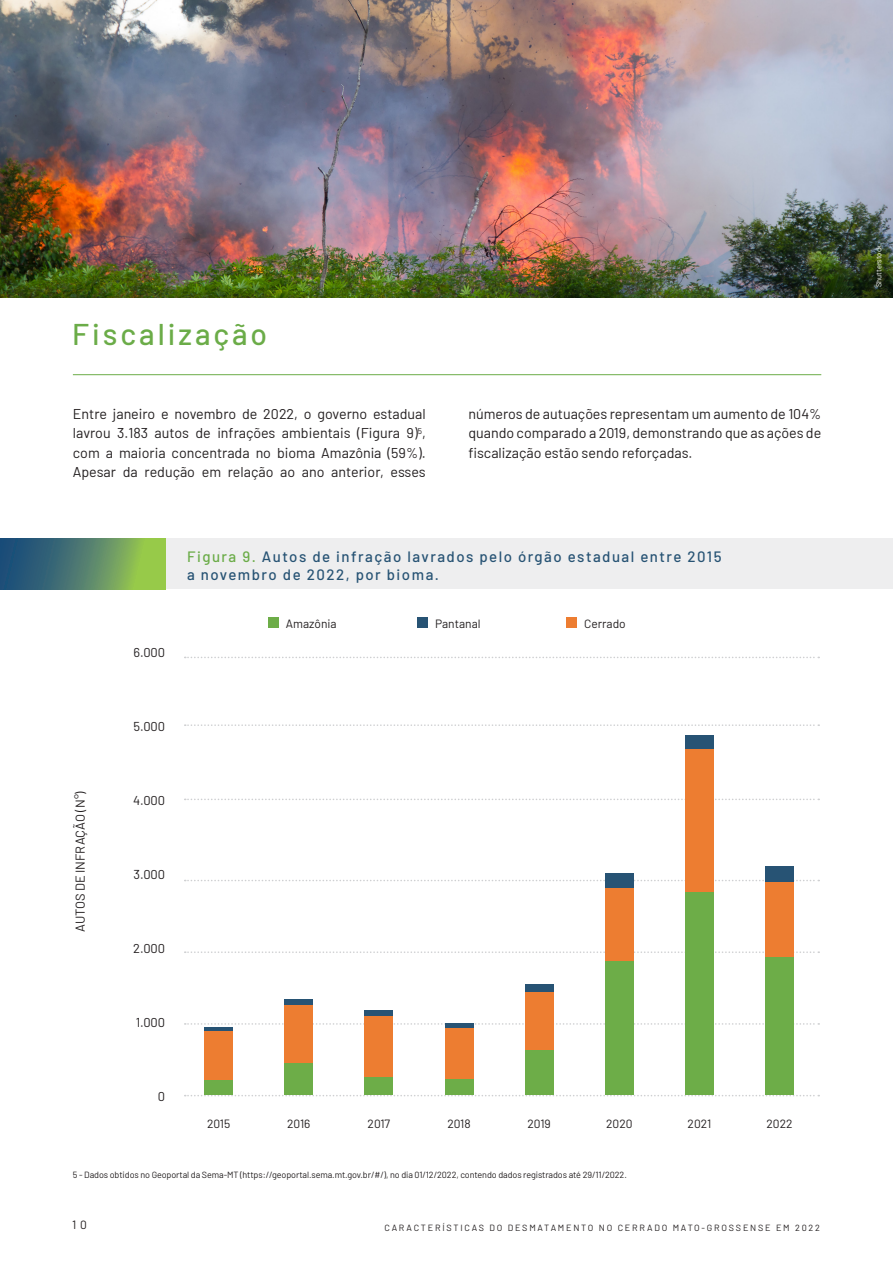
<style>
.page{position:relative;width:893px;height:1263px;background:#fff}
.page>*{position:absolute;margin:0;border:0;box-sizing:border-box;transform-origin:0 0}
.t1{font:500 30px "Barlow";letter-spacing:.1em;color:#6bac48}
.t2{font:500 15px "Barlow";letter-spacing:.1em;color:#275374}
.t3{font:14.25px/19.5px "Barlow";color:#231f20;text-align:justify}
.t4{font:12.9px "Barlow";color:#231f20}
.t5{font:12px "Barlow";color:#231f20}
.t6{font:9px "Barlow";letter-spacing:-.01em;color:#231f20}
.t7{font:9px "Barlow";letter-spacing:.2em;color:#231f20}
.t8{font:7.5px "Barlow";color:#fff}
.s1{color:#6bac48}
</style>
<div class="page">
<div style="left:0;top:538px;width:893px;height:51px;background:#eeeeef"></div>
<hr style="left:73px;top:374px;width:748px;height:1px;background:#6bac48">
<svg style="left:185px;top:1095px;width:634px;height:1px"></svg>
<svg style="left:185px;top:1023px;width:634px;height:2px"></svg>
<svg style="left:185px;top:951px;width:634px;height:2px"></svg>
<svg style="left:185px;top:880px;width:634px;height:1px"></svg>
<svg style="left:185px;top:798px;width:634px;height:2px"></svg>
<svg style="left:185px;top:724px;width:634px;height:2px"></svg>
<svg style="left:185px;top:657px;width:634px;height:1px"></svg>
<div style="left:205px;top:1027px;width:28px;height:68px;background:#275374"></div>
<div style="left:285px;top:999px;width:28px;height:96px;background:#275374"></div>
<div style="left:365px;top:1011px;width:28px;height:84px;background:#275374"></div>
<div style="left:445px;top:1023px;width:28px;height:72px;background:#275374"></div>
<div style="left:525px;top:984px;width:28px;height:111px;background:#275374"></div>
<div style="left:605px;top:873px;width:28px;height:222px;background:#275374"></div>
<div style="left:765px;top:866px;width:29px;height:229px;background:#275374"></div>
<div style="left:685px;top:735px;width:28px;height:360px;background:#275374"></div>
<div style="left:205px;top:1031px;width:28px;height:64px;background:#ed7d31"></div>
<div style="left:285px;top:1005px;width:28px;height:90px;background:#ed7d31"></div>
<div style="left:365px;top:1016px;width:28px;height:79px;background:#ed7d31"></div>
<div style="left:445px;top:1028px;width:28px;height:67px;background:#ed7d31"></div>
<div style="left:525px;top:992px;width:28px;height:103px;background:#ed7d31"></div>
<div style="left:605px;top:888px;width:28px;height:207px;background:#ed7d31"></div>
<div style="left:765px;top:882px;width:29px;height:213px;background:#ed7d31"></div>
<div style="left:685px;top:750px;width:28px;height:345px;background:#ed7d31"></div>
<div style="left:205px;top:1080px;width:28px;height:15px;background:#6dad48"></div>
<div style="left:285px;top:1063px;width:28px;height:32px;background:#6dad48"></div>
<div style="left:365px;top:1077px;width:28px;height:18px;background:#6dad48"></div>
<div style="left:445px;top:1079px;width:28px;height:16px;background:#6dad48"></div>
<div style="left:525px;top:1050px;width:28px;height:45px;background:#6dad48"></div>
<div style="left:605px;top:961px;width:28px;height:134px;background:#6dad48"></div>
<div style="left:765px;top:957px;width:29px;height:138px;background:#6dad48"></div>
<div style="left:685px;top:892px;width:28px;height:203px;background:#6dad48"></div>
<div style="left:268px;top:617px;width:11px;height:10px;background:#6dad48"></div>
<div style="left:417px;top:617px;width:11px;height:10px;background:#275374"></div>
<div style="left:566px;top:617px;width:11px;height:10px;background:#ed7d31"></div>
<img style="left:0;top:0;width:893px;height:298px">
<div style="left:868px;top:238px;width:21px;height:56px;background:#231f20;opacity:.75"></div>
<svg style="left:0;top:538px;width:166px;height:51px;background:#578668"></svg>
<p class="t1" style="left:72px;top:312px;width:196px">Fiscalização</p>
<p class="t3" style="left:73px;top:403px;width:354px">Entre janeiro e novembro de 2022, o governo estadual lavrou 3.183 autos de infrações ambientais (Figura 9)<sup>5</sup>, com a maioria concentrada no bioma Amazônia (59%).<br>Apesar da redução em relação ao ano anterior, esses</p>
<p class="t3" style="left:468px;top:403px;width:354px">números de autuações representam um aumento de 104% quando comparado a 2019, demonstrando que as ações de fiscalização estão sendo reforçadas.</p>
<p class="t2" style="left:187px;top:546px;width:536px"><span class="s1">Figura 9.</span> Autos de infração lavrados pelo órgão estadual entre 2015</p>
<p class="t2" style="left:187px;top:564px;width:253px">a novembro de 2022, por bioma.</p>
<p class="t4" style="left:71px;top:932px;width:143px;rotate:-90deg">AUTOS DE INFRAÇÃO (N°)</p>
<p class="t4" style="left:134px;top:643px;width:33px">6.000</p>
<p class="t4" style="left:134px;top:717px;width:33px">5.000</p>
<p class="t4" style="left:133px;top:791px;width:34px">4.000</p>
<p class="t4" style="left:134px;top:865px;width:33px">3.000</p>
<p class="t4" style="left:133px;top:939px;width:33px">2.000</p>
<p class="t4" style="left:136px;top:1013px;width:31px">1.000</p>
<p class="t4" style="left:158px;top:1087px;width:9px">0</p>
<p class="t5" style="left:286px;top:614px;width:52px">Amazônia</p>
<p class="t5" style="left:435px;top:614px;width:47px">Pantanal</p>
<p class="t5" style="left:584px;top:614px;width:43px">Cerrado</p>
<p class="t5" style="left:207px;top:1115px;width:25px">2015</p>
<p class="t5" style="left:287px;top:1115px;width:25px">2016</p>
<p class="t5" style="left:368px;top:1115px;width:24px">2017</p>
<p class="t5" style="left:447px;top:1115px;width:25px">2018</p>
<p class="t5" style="left:527px;top:1115px;width:25px">2019</p>
<p class="t5" style="left:606px;top:1115px;width:28px">2020</p>
<p class="t5" style="left:688px;top:1115px;width:25px">2021</p>
<p class="t5" style="left:766px;top:1115px;width:28px">2022</p>
<p class="t6" style="left:73px;top:1168px;width:555px">5 - Dados obtidos no Geoportal da Sema-MT (https://geoportal.sema.mt.gov.br/#/), no dia 01/12/2022, contendo dados registrados até 29/11/2022.</p>
<p class="t5" style="left:72px;top:1216px;width:16px">1 0</p>
<p class="t7" style="left:384px;top:1221px;width:437px">CARACTERÍSTICAS DO DESMATAMENTO NO CERRADO MATO-GROSSENSE EM 2022</p>
<p class="t8" style="left:873px;top:287px;width:44px;rotate:-90deg">Shutterstock</p>
</div>
